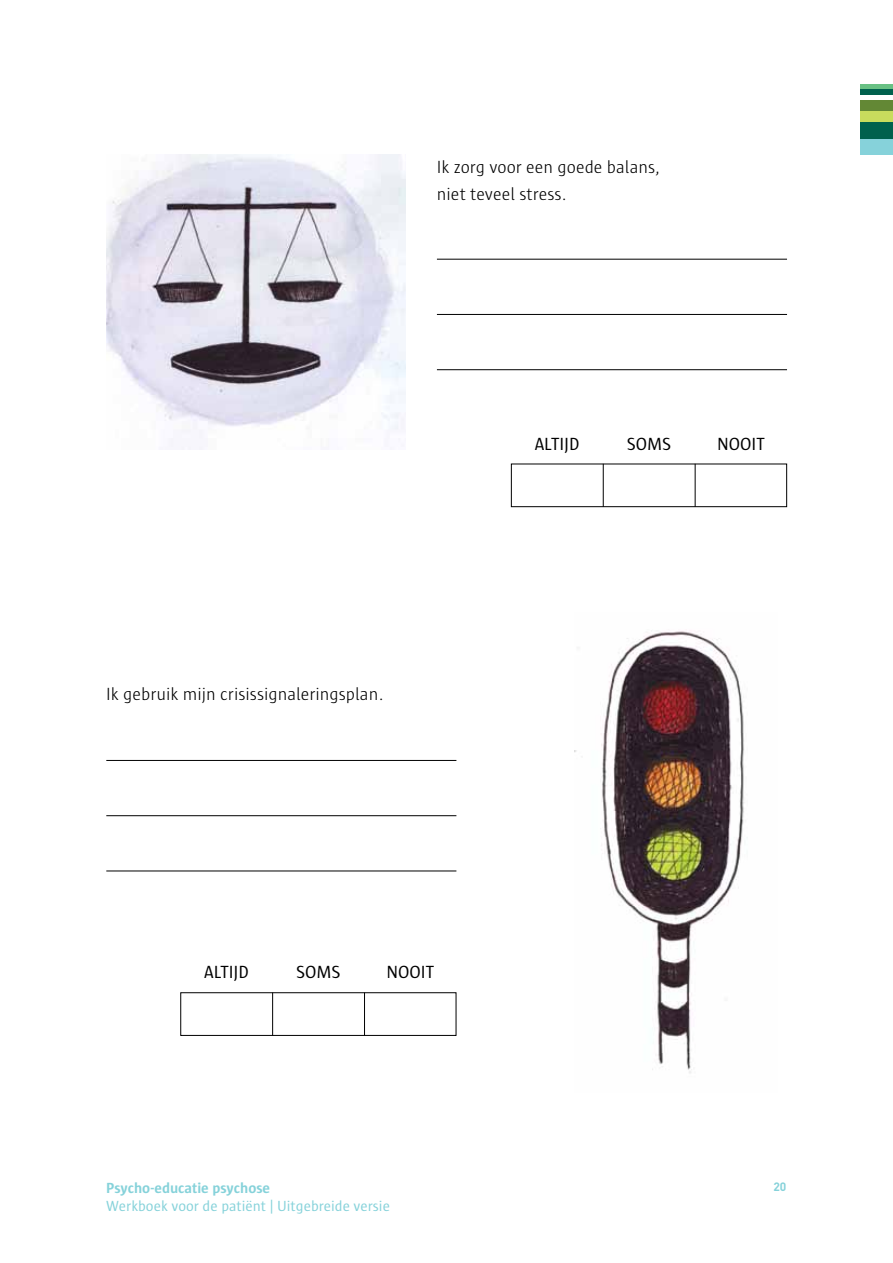
<style>
.page{position:relative;width:893px;height:1263px;background:#fff}
.page>*{position:absolute;margin:0;border:0;box-sizing:border-box;transform-origin:0 0}
.t1{font:300 18px/27px "Sun";color:#000}
.t2{font:18px "Sun";color:#000}
.t3{font:15px "Sun";color:#86d2da}
.t4{font:700 15px "Sun";color:#86d2da}
.t5{font:700 12px "DIN";color:#86d2da}
</style>
<div class="page">
<div style="left:860px;top:138px;width:33px;height:17px;background:#86d2da"></div>
<div style="left:860px;top:84px;width:33px;height:6px;background:#69c184"></div>
<div style="left:860px;top:100px;width:33px;height:11px;background:#638835"></div>
<div style="left:860px;top:90px;width:33px;height:5px;background:#00614d"></div>
<div style="left:860px;top:122px;width:33px;height:16px;background:#00614d"></div>
<div style="left:860px;top:111px;width:33px;height:11px;background:#c8dc5d"></div>
<hr style="left:437px;top:259px;width:350px;height:1px;background:#000">
<hr style="left:106px;top:760px;width:350px;height:1px;background:#000">
<hr style="left:437px;top:314px;width:350px;height:1px;background:#000">
<hr style="left:106px;top:815px;width:350px;height:1px;background:#000">
<hr style="left:437px;top:369px;width:350px;height:1px;background:#000">
<hr style="left:106px;top:871px;width:350px;height:1px;background:#000">
<svg style="left:511px;top:464px;width:276px;height:43px"></svg>
<svg style="left:180px;top:992px;width:276px;height:44px"></svg>
<hr style="left:695px;top:464px;width:1px;height:43px;background:#000">
<hr style="left:364px;top:992px;width:1px;height:43px;background:#000">
<hr style="left:603px;top:464px;width:1px;height:43px;background:#000">
<hr style="left:272px;top:992px;width:1px;height:43px;background:#000">
<img style="left:106px;top:155px;width:300px;height:295px">
<img style="left:574px;top:630px;width:171px;height:443px">
<p class="t1" style="left:437px;top:153px;width:225px">Ik zorg voor een goede balans, niet teveel stress.</p>
<p class="t1" style="left:106px;top:681px;width:279px">Ik gebruik mijn crisissignaleringsplan.</p>
<p class="t2" style="left:535px;top:434px;width:46px">ALTIJD</p>
<p class="t2" style="left:627px;top:434px;width:46px">SOMS</p>
<p class="t2" style="left:717px;top:434px;width:49px">NOOIT</p>
<p class="t2" style="left:204px;top:963px;width:46px">ALTIJD</p>
<p class="t2" style="left:296px;top:963px;width:46px">SOMS</p>
<p class="t2" style="left:387px;top:963px;width:49px">NOOIT</p>
<p class="t4" style="left:106px;top:1179px;width:165px">Psycho-educatie psychose</p>
<p class="t3" style="left:106px;top:1197px;width:285px">Werkboek voor de patiënt | Uitgebreide versie</p>
<p class="t5" style="left:773px;top:1178px;width:15px">20</p>
</div>
